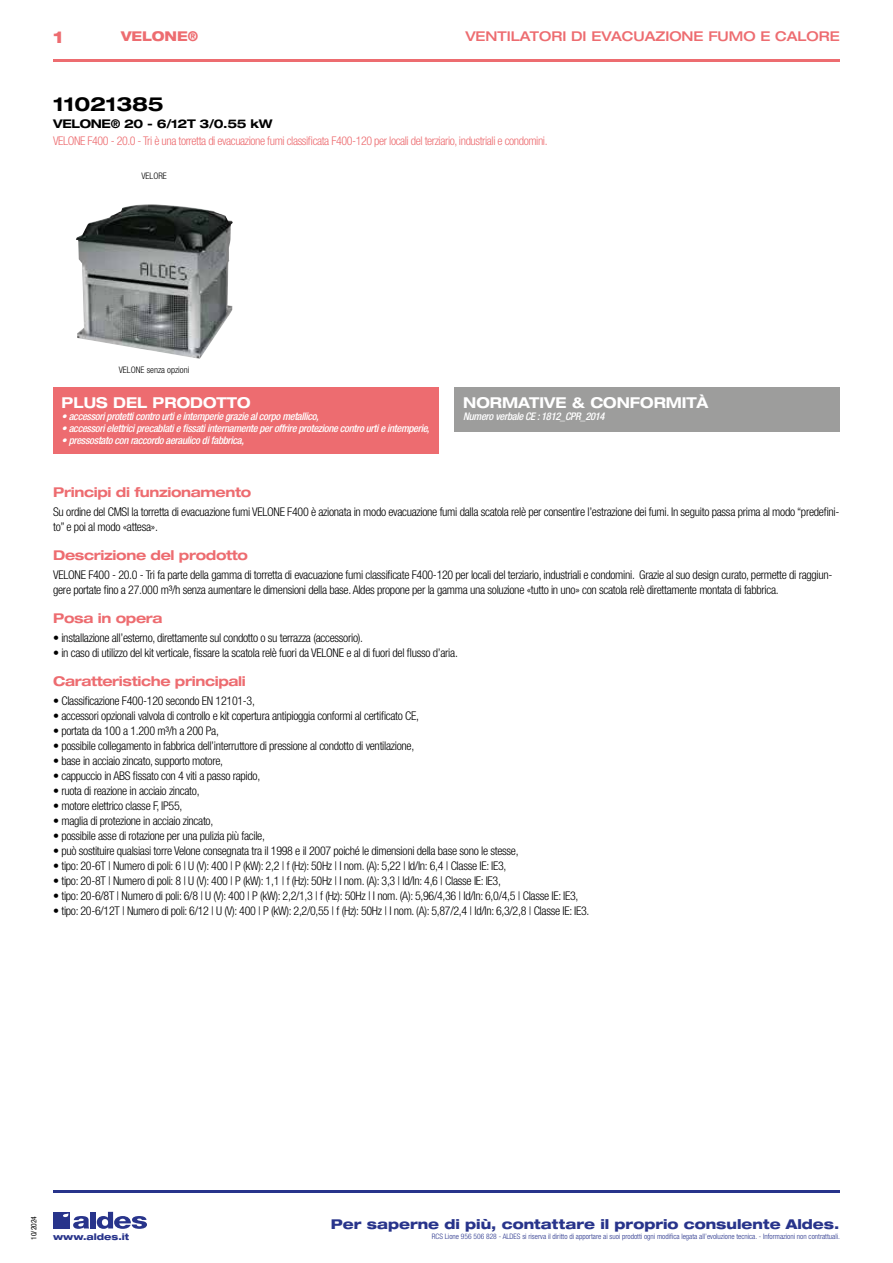
<style>
.page{position:relative;width:893px;height:1263px;background:#fff}
.page>*{position:absolute;margin:0;border:0;box-sizing:border-box;transform-origin:0 0}
.t1{font:700 expanded 19.5px "Helvetica Neue LT Std";letter-spacing:-.01em;color:#000}
.t2{font:800 expanded 16.5px "Helvetica Neue LT Std";color:#ed6c70}
.t3{font:700 expanded 15px "Helvetica Neue LT Std";color:#fff;scale:.95 1}
.t4{font:700 expanded 13.5px "Helvetica Neue LT Std";letter-spacing:-.025em;color:#ed6c70}
.t5{font:800 expanded 13.5px "Helvetica Neue LT Std";color:#28348b}
.t6{font:500 expanded 13.5px "Helvetica Neue LT Std";color:#ed6c70}
.t7{font:800 expanded 13.5px "Helvetica Neue LT Std";color:#ed6c70;scale:.95 1}
.t8{font:300 condensed 12px/15px "Helvetica Neue LT Std";letter-spacing:-.025em;color:#000}
.t9{font:300 condensed 12px "Helvetica Neue LT Std";letter-spacing:-.035em;color:#ed6c70}
.t10{font:700 expanded 12px "Helvetica Neue LT Std";letter-spacing:-.025em;color:#000}
.t11{font:italic 500 condensed 10.5px "Helvetica Neue LT Std";letter-spacing:-.03em;color:#fff}
.t12{font:300 condensed 9px "Helvetica Neue LT Std";color:#000}
.t13{font:800 expanded 9px "Helvetica Neue LT Std";color:#28348b}
.t14{font:300 condensed 7.5px "Helvetica Neue LT Std";color:#28348b}
.t15{font:condensed 7.5px "Helvetica Neue LT Std";color:#000}
</style>
<div class="page">
<div style="left:455px;top:387px;width:385px;height:45px;background:#9d9d9c"></div>
<div style="left:53px;top:1212px;width:17px;height:16px;background:#28348b"></div>
<div style="left:90px;top:1212px;width:6px;height:16px;background:#28348b"></div>
<svg style="left:97px;top:1212px;width:50px;height:17px"></svg>
<svg style="left:63px;top:1213px;width:26px;height:16px"></svg>
<hr style="left:53px;top:59px;width:787px;height:2px;background:#ed6c70">
<img style="left:76px;top:204px;width:157px;height:155px">
<div style="left:53px;top:387px;width:386px;height:67px;background:#ed6c70"></div>
<hr style="left:53px;top:1190px;width:787px;height:2px;background:#28348b">
<h2 class="t2" style="left:53px;top:26px;width:12px">1</h2>
<p class="t7" style="left:121px;top:28px;width:82px">VELONE®</p>
<p class="t6" style="left:465px;top:28px;width:376px">VENTILATORI DI EVACUAZIONE FUMO E CALORE</p>
<h1 class="t1" style="left:53px;top:92px;width:112px">11021385</h1>
<p class="t10" style="left:53px;top:116px;width:221px">VELONE® 20 - 6/12T 3/0.55 kW</p>
<p class="t9" style="left:53px;top:134px;width:496px">VELONE F400 - 20.0 - Tri è una torretta di evacuazione fumi classificata F400-120 per locali del terziario, industriali e condomini.</p>
<p class="t12" style="left:141px;top:170px;width:27px">VELORE</p>
<p class="t12" style="left:119px;top:365px;width:72px">VELONE senza opzioni</p>
<p class="t3" style="left:62px;top:393px;width:200px">PLUS DEL PRODOTTO</p>
<p class="t11" style="left:62px;top:410px;width:259px">• accessori protetti contro urti e intemperie grazie al corpo metallico,</p>
<p class="t11" style="left:62px;top:422px;width:369px">• accessori elettrici precablati e fissati internamente per offrire protezione contro urti e intemperie,</p>
<p class="t11" style="left:62px;top:434px;width:184px">• pressostato con raccordo aeraulico di fabbrica,</p>
<p class="t4" style="left:53px;top:484px;width:200px">Principi di funzionamento</p>
<p class="t3" style="left:463px;top:393px;width:259px">NORMATIVE &amp; CONFORMITÀ</p>
<p class="t11" style="left:463px;top:410px;width:143px">Numero verbale CE : 1812_CPR_2014</p>
<p class="t8" style="left:53px;top:505px;width:788px">Su ordine del CMSI la torretta di evacuazione fumi VELONE F400 è azionata in modo evacuazione fumi dalla scatola relè per consentire l’estrazione dei fumi. In seguito passa prima al modo “predefini&shy;to” e poi al modo «attesa».</p>
<p class="t8" style="left:53px;top:567px;width:781px">VELONE F400 - 20.0 - Tri fa parte della gamma di torretta di evacuazione fumi classificate F400-120 per locali del terziario, industriali e condomini. Grazie al suo design curato, permette di raggiun&shy;gere portate fino a 27.000 m³/h senza aumentare le dimensioni della base. Aldes propone per la gamma una soluzione «tutto in uno» con scatola relè direttamente montata di fabbrica.</p>
<p class="t8" style="left:53px;top:630px;width:311px">• installazione all’esterno, direttamente sul condotto o su terrazza (accessorio).</p>
<p class="t8" style="left:53px;top:645px;width:406px">• in caso di utilizzo del kit verticale, fissare la scatola relè fuori da VELONE e al di fuori del flusso d’aria.</p>
<p class="t4" style="left:53px;top:672px;width:194px">Caratteristiche principali</p>
<p class="t8" style="left:53px;top:693px;width:203px">• Classificazione F400-120 secondo EN 12101-3,</p>
<p class="t8" style="left:53px;top:708px;width:367px">• accessori opzionali valvola di controllo e kit copertura antipioggia conformi al certificato CE,</p>
<p class="t8" style="left:53px;top:723px;width:167px">• portata da 100 a 1.200 m³/h a 200 Pa,</p>
<p class="t8" style="left:53px;top:738px;width:363px">• possibile collegamento in fabbrica dell’interruttore di pressione al condotto di ventilazione,</p>
<p class="t8" style="left:53px;top:753px;width:171px">• base in acciaio zincato, supporto motore,</p>
<p class="t8" style="left:53px;top:768px;width:209px">• cappuccio in ABS fissato con 4 viti a passo rapido,</p>
<p class="t8" style="left:53px;top:783px;width:148px">• ruota di reazione in acciaio zincato,</p>
<p class="t8" style="left:53px;top:798px;width:131px">• motore elettrico classe F, IP55,</p>
<p class="t8" style="left:53px;top:813px;width:162px">• maglia di protezione in acciaio zincato,</p>
<p class="t8" style="left:53px;top:828px;width:213px">• possibile asse di rotazione per una pulizia più facile,</p>
<p class="t8" style="left:53px;top:843px;width:467px">• può sostituire qualsiasi torre Velone consegnata tra il 1998 e il 2007 poiché le dimensioni della base sono le stesse,</p>
<p class="t8" style="left:53px;top:858px;width:455px">• tipo: 20-6T | Numero di poli: 6 | U (V): 400 | P (kW): 2,2 | f (Hz): 50Hz | I nom. (A): 5,22 | Id/In: 6,4 | Classe IE: IE3,</p>
<p class="t8" style="left:53px;top:873px;width:449px">• tipo: 20-8T | Numero di poli: 8 | U (V): 400 | P (kW): 1,1 | f (Hz): 50Hz | I nom. (A): 3,3 | Id/In: 4,6 | Classe IE: IE3,</p>
<p class="t8" style="left:53px;top:888px;width:527px">• tipo: 20-6/8T | Numero di poli: 6/8 | U (V): 400 | P (kW): 2,2/1,3 | f (Hz): 50Hz | I nom. (A): 5,96/4,36 | Id/In: 6,0/4,5 | Classe IE: IE3,</p>
<p class="t8" style="left:53px;top:903px;width:538px">• tipo: 20-6/12T | Numero di poli: 6/12 | U (V): 400 | P (kW): 2,2/0,55 | f (Hz): 50Hz | I nom. (A): 5,87/2,4 | Id/In: 6,3/2,8 | Classe IE: IE3.</p>
<p class="t4" style="left:53px;top:547px;width:196px">Descrizione del prodotto</p>
<p class="t4" style="left:53px;top:610px;width:111px">Posa in opera</p>
<p class="t15" style="left:29px;top:1240px;width:25px;rotate:-90deg">10/2024</p>
<p class="t5" style="left:331px;top:1215px;width:510px">Per saperne di più, contattare il proprio consulente Aldes.</p>
<p class="t13" style="left:53px;top:1231px;width:78px">www.aldes.it</p>
<p class="t14" style="left:432px;top:1232px;width:410px">RCS Lione 956 506 828 - ALDES si riserva il diritto di apportare ai suoi prodotti ogni modifica legata all’evoluzione tecnica. - Informazioni non contrattuali.</p>
</div>
